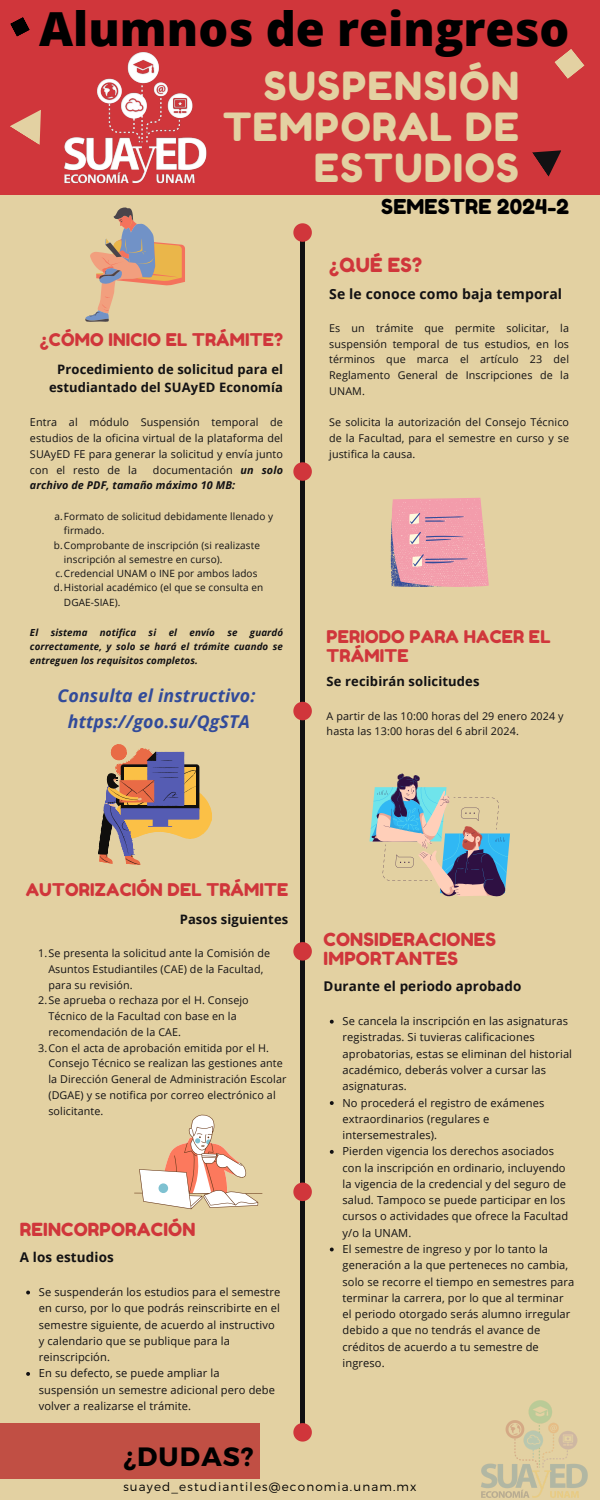
<style>
.page{position:relative;width:600px;height:1500px;background:#e3d1a2}
.page>*{position:absolute;margin:0;border:0;box-sizing:border-box;transform-origin:0 0}
.t1{font:800 47px "Open Sans";color:#000}
.t2{font:38.8px/41.2px "Fredoka One";letter-spacing:.04em;color:#e3d1a2;text-align:right}
.t3{font:34.3px/36.8px "Fredoka One";letter-spacing:.1em;color:#e3d1a2;text-align:center}
.t4{font:700 26.5px "Montserrat";letter-spacing:.045em;color:#000}
.t5{font:20.5px "Fredoka One";letter-spacing:.01em;color:#000}
.t6{font:19.5px "Fredoka One";color:#d0363b}
.t7{font:18.1px/19.4px "Fredoka One";letter-spacing:.01em;color:#d0363b}
.t8{font:italic 700 17.7px "Open Sans";letter-spacing:.01em;color:#324b9a}
.t9{font:17.5px/18.8px "Fredoka One";letter-spacing:.01em;color:#d0363b}
.t10{font:700 14px "Open Sans";letter-spacing:.01em;color:#121113}
.t11{font:700 13.4px "Open Sans";letter-spacing:.01em;color:#121113}
.t12{font:700 13px/18.8px "Open Sans";letter-spacing:.01em;color:#121113;text-align:right}
.t13{font:300 12px "Montserrat";letter-spacing:.095em;color:#000}
.t14{font:11.1px/16.3px "Open Sans";letter-spacing:.01em;color:#121113}
.t15{font:10.8px/15.8px "Open Sans";letter-spacing:.01em;color:#121113;text-align:justify}
.t16{font:italic 700 10.8px/15.8px "Open Sans";letter-spacing:.01em;color:#121113}
.t17{font:10.7px/15.8px "Open Sans";letter-spacing:.01em;color:#121113}
.t18{font:10px/14.2px "Open Sans";letter-spacing:.01em;color:#121113}
.t19{font:italic 700 9.8px/14.2px "Open Sans";letter-spacing:.01em;color:#121113;text-align:justify}
.s1{font-weight:400;font-style:normal}
</style>
<div class="page">
<hr style="left:301px;top:232px;width:3px;height:1208px;background:#121113">
<div style="left:0;top:0;width:600px;height:195px;background:#d0363b"></div>
<svg style="left:293px;top:223px;width:19px;height:19px"></svg>
<svg style="left:293px;top:462px;width:19px;height:19px"></svg>
<svg style="left:293px;top:702px;width:19px;height:18px"></svg>
<svg style="left:293px;top:942px;width:19px;height:19px"></svg>
<svg style="left:293px;top:1183px;width:19px;height:18px"></svg>
<svg style="left:293px;top:1423px;width:19px;height:19px"></svg>
<svg style="left:10px;top:110px;width:31px;height:35px"></svg>
<svg style="left:532px;top:150px;width:29px;height:27px"></svg>
<svg style="left:554px;top:49px;width:31px;height:30px"></svg>
<svg style="left:391px;top:498px;width:98px;height:89px;background:#e59eab"></svg>
<img style="left:64px;top:52px;width:143px;height:132px">
<svg style="left:98px;top:744px;width:114px;height:121px"></svg>
<svg style="left:85px;top:207px;width:100px;height:115px"></svg>
<svg style="left:369px;top:773px;width:141px;height:124px"></svg>
<svg style="left:134px;top:1114px;width:128px;height:95px"></svg>
<svg style="left:10px;top:17px;width:20px;height:20px"></svg>
<div style="left:0;top:1423px;width:260px;height:55px;background:#c14f44"></div>
<img style="left:481px;top:1400px;width:107px;height:98px">
<svg style="left:330px;top:1020px;width:4px;height:4px"></svg>
<svg style="left:330px;top:1101px;width:4px;height:4px"></svg>
<svg style="left:330px;top:1150px;width:4px;height:4px"></svg>
<svg style="left:330px;top:1248px;width:4px;height:3px"></svg>
<svg style="left:26px;top:1291px;width:4px;height:3px"></svg>
<svg style="left:26px;top:1372px;width:4px;height:4px"></svg>
<p class="t1" style="left:39px;top:-5px;width:532px">Alumnos de reingreso</p>
<p class="t3" style="left:82px;top:45px;width:449px">FORMAS EFICACES<br>PARA ESTUDIAR<br>ANTES DE UN EXAMEN</p>
<h1 class="t2" style="left:223px;top:65px;width:297px">SUSPENSIÓN<br>TEMPORAL DE<br>ESTUDIOS</h1>
<p class="t5" style="left:381px;top:194px;width:189px">SEMESTRE 2024-2</p>
<p class="t6" style="left:329px;top:253px;width:94px">¿QUÉ ES?</p>
<p class="t9" style="left:40px;top:330px;width:245px">¿CÓMO INICIO EL TRÁMITE?</p>
<p class="t12" style="left:49px;top:359px;width:236px">Procedimiento de solicitud para el estudiantado del SUAyED Economía</p>
<h5 class="t15" style="left:30px;top:414px;width:255px">Entra al módulo Suspensión temporal de estudios de la oficina virtual de la plataforma del SUAyED FE para generar la solicitud y envía junto con el resto de la</h5>
<h5 class="t16" style="left:30px;top:461px;width:255px;text-indent:123px"><span class="s1">documentación</span> un solo archivo de PDF, tamaño máximo 10 MB:</h5>
<p class="t18" style="left:64px;top:509px;width:211px;text-indent:-9px">a.Formato de solicitud debidamente llenado y firmado.</p>
<p class="t18" style="left:64px;top:538px;width:198px;text-indent:-10px">b.Comprobante de inscripción (si realizaste inscripción al semestre en curso).</p>
<p class="t18" style="left:55px;top:566px;width:204px">c.Credencial UNAM o INE por ambos lados</p>
<h5 class="t18" style="left:64px;top:580px;width:201px;text-indent:-10px">d.Historial académico (el que se consulta en<br>DGAE-SIAE).</h5>
<p class="t19" style="left:30px;top:625px;width:10px">El</p>
<p class="t19" style="left:51px;top:625px;width:38px">sistema</p>
<p class="t19" style="left:100px;top:625px;width:38px">notifica</p>
<p class="t19" style="left:149px;top:625px;width:9px">si</p>
<p class="t19" style="left:169px;top:625px;width:10px">el</p>
<p class="t19" style="left:190px;top:625px;width:27px">envío</p>
<p class="t19" style="left:227px;top:625px;width:12px">se</p>
<p class="t19" style="left:30px;top:625px;width:255px;text-indent:220px">guardó correctamente, y solo se hará el trámite cuando se entreguen los requisitos completos.</p>
<p class="t8" style="left:57px;top:683px;width:200px">Consulta el instructivo:</p>
<p class="t8" style="left:68px;top:709px;width:184px">https://goo.su/QgSTA</p>
<p class="t10" style="left:329px;top:284px;width:235px">Se le conoce como baja temporal</p>
<p class="t17" style="left:329px;top:320px;width:241px;text-align:justify">Es un trámite que permite solicitar, la suspensión temporal de tus estudios, en los términos que marca el artículo 23 del Reglamento General de Inscripciones de la UNAM.</p>
<h2 class="t17" style="left:329px;top:414px;width:241px;text-align:justify">Se solicita la autorización del Consejo Técnico de la Facultad, para el semestre en curso y se justifica la causa.</h2>
<p class="t9" style="left:327px;top:627px;width:225px">PERIODO PARA HACER EL<br>TRÁMITE</p>
<p class="t12" style="left:327px;top:672px;width:154px">Se recibirán solicitudes</p>
<p class="t17" style="left:327px;top:708px;width:239px">A partir de las 10:00 horas del 29 enero 2024 y hasta las 13:00 horas del 6 abril 2024.</p>
<p class="t9" style="left:26px;top:880px;width:264px">AUTORIZACIÓN DEL TRÁMITE</p>
<p class="t12" style="left:180px;top:909px;width:110px">Pasos siguientes</p>
<p class="t17" style="left:48px;top:945px;width:223px;text-indent:-10px">1.Se presenta la solicitud ante la Comisión de<br>Asuntos Estudiantiles (CAE) de la Facultad, para su revisión.</p>
<p class="t17" style="left:48px;top:992px;width:202px;text-indent:-10px">2.Se aprueba o rechaza por el H. Consejo<br>Técnico de la Facultad con base en la recomendación de la CAE.</p>
<p class="t17" style="left:48px;top:1040px;width:240px;text-indent:-10px">3.Con el acta de aprobación emitida por el H.<br>Consejo Técnico se realizan las gestiones ante la Dirección General de Administración Escolar (DGAE) y se notifica por correo electrónico al solicitante.</p>
<p class="t7" style="left:20px;top:1220px;width:177px">REINCORPORACIÓN</p>
<p class="t11" style="left:20px;top:1247px;width:95px">A los estudios</p>
<h6 class="t14" style="left:39px;top:1284px;width:243px">Se suspenderán los estudios para el semestre en curso, por lo que podrás reinscribirte en el semestre siguiente, de acuerdo al instructivo y calendario que se publique para la reinscripción.</h6>
<p class="t14" style="left:39px;top:1365px;width:238px">En su defecto, se puede ampliar la suspensión un semestre adicional pero debe volver a realizarse el trámite.</p>
<p class="t7" style="left:324px;top:930px;width:174px">CONSIDERACIONES<br>IMPORTANTES</p>
<p class="t11" style="left:324px;top:976px;width:199px">Durante el periodo aprobado</p>
<p class="t14" style="left:343px;top:1013px;width:231px">Se cancela la inscripción en las asignaturas registradas. Si tuvieras calificaciones aprobatorias, estas se eliminan del historial académico, deberás volver a cursar las asignaturas.</p>
<p class="t14" style="left:343px;top:1094px;width:203px">No procederá el registro de exámenes extraordinarios (regulares e intersemestrales).</p>
<h6 class="t14" style="left:343px;top:1143px;width:227px">Pierden vigencia los derechos asociados con la inscripción en ordinario, incluyendo la vigencia de la credencial y del seguro de salud. Tampoco se puede participar en los cursos o actividades que ofrece la Facultad y/o la UNAM.</h6>
<p class="t14" style="left:343px;top:1241px;width:233px">El semestre de ingreso y por lo tanto la generación a la que perteneces no cambia, solo se recorre el tiempo en semestres para terminar la carrera, por lo que al terminar el periodo otorgado serás alumno irregular debido a que no tendrás el avance de créditos de acuerdo a tu semestre de ingreso.</p>
<p class="t4" style="left:123px;top:1440px;width:132px">¿DUDAS?</p>
<p class="t13" style="left:123px;top:1479px;width:295px">suayed_estudiantiles@economia.unam.mx</p>
</div>
